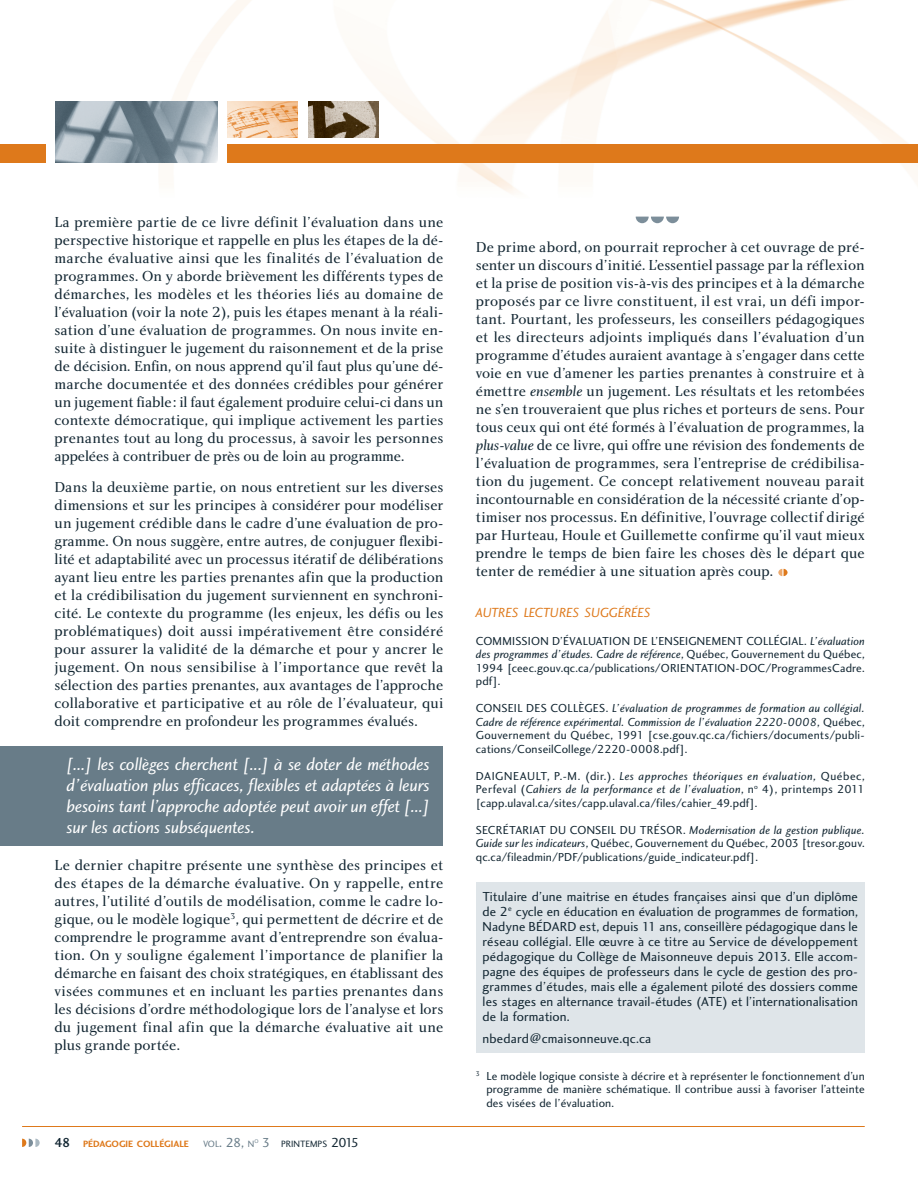
<style>
.page{position:relative;width:918px;height:1188px;background:#fff}
.page>*{position:absolute;margin:0;border:0;box-sizing:border-box;transform-origin:0 0}
.t1{font:18px/21px "Charlotte Sans Book Italic Plain";letter-spacing:-.01em;color:#fff;text-align:justify}
.t2{font:15px/18px "Charlotte Book Plain";letter-spacing:-.005em;color:#122632;text-align:justify}
.t3{font:13.65px "Charlotte Sans Book Italic Plain";letter-spacing:-.02em;color:#de791b}
.t4{font:13.5px/15px "Charlotte Sans Book Plain";letter-spacing:.005em;color:#122632;text-align:justify}
.t5{font:12px/13.5px "Charlotte Sans Book Plain";letter-spacing:.015em;color:#122632}
.t6{font:12px/13.5px "Charlotte Sans Book Italic Plain";letter-spacing:.01em;color:#122632}
.t7{font:12px/13.5px "Charlotte Sans Book Italic Plain";letter-spacing:.03em;color:#122632}
.t8{font:9.45px "Charlotte Sans Bold Plain";color:#de791b}
.t9{font:9.45px "Charlotte Sans Book Plain";color:#122632}
.t10{font:9.45px "Charlotte Sans Book Plain";color:#687c88}
.t11{font:5.55px "Charlotte Sans Book Plain";color:#687c88}
.s1{font-family:"Charlotte Sans Medium Plain";font-size:13.5px;color:#122632}
.s2{font-size:13.5px}
.s3{font-size:13.5px;color:#687c88}
.s4{font-family:"Charlotte Book Italic Plain"}
.s5{font-family:"Charlotte Sans Book Italic Plain"}
.s6{font-family:"Charlotte Sans Book Plain"}
</style>
<div class="page">
<img style="left:0;top:0;width:918px;height:193px">
<img style="left:55px;top:101px;width:162px;height:61px">
<img style="left:308px;top:101px;width:70px;height:36px">
<img style="left:227px;top:101px;width:71px;height:36px">
<div style="left:476px;top:882px;width:388px;height:170px;background:#dfe5e9"></div>
<svg style="left:778px;top:568px;width:9px;height:8px"></svg>
<svg style="left:635px;top:216px;width:44px;height:7px"></svg>
<div style="left:0;top:746px;width:443px;height:99px;background:#687c88"></div>
<hr style="left:22px;top:1126px;width:842px;height:1px;background:#de791b">
<div style="left:227px;top:144px;width:691px;height:18px;background:#de791b"></div>
<div style="left:0;top:144px;width:46px;height:18px;background:#de791b"></div>
<svg style="left:22px;top:1138px;width:18px;height:9px"></svg>
<p class="t2" style="left:54px;top:212px;width:390px">La première partie de ce livre définit l’évaluation dans une perspective historique et rappelle en plus les étapes de la dé&shy;marche évaluative ainsi que les finalités de l’évaluation de programmes. On y aborde brièvement les différents types de démarches, les modèles et les théories liés au domaine de l’évaluation (voir la note 2), puis les étapes menant à la réali&shy;sation d’une évaluation de programmes. On nous invite en&shy;suite à distinguer le jugement du raisonnement et de la prise de décision. Enfin, on nous apprend qu’il faut plus qu’une dé&shy;marche documentée et des données crédibles pour générer un jugement fiable: il faut également produire celui-ci dans un contexte démocratique, qui implique activement les parties prenantes tout au long du processus, à savoir les personnes appelées à contribuer de près ou de loin au programme.</p>
<p class="t2" style="left:54px;top:478px;width:390px">Dans la deuxième partie, on nous entretient sur les diverses dimensions et sur les principes à considérer pour modéliser un jugement crédible dans le cadre d’une évaluation de pro&shy;gramme. On nous suggère, entre autres, de conjuguer flexibi&shy;lité et adaptabilité avec un processus itératif de délibérations ayant lieu entre les parties prenantes afin que la production et la crédibilisation du jugement surviennent en synchroni&shy;cité. Le contexte du programme (les enjeux, les défis ou les problématiques) doit aussi impérativement être considéré pour assurer la validité de la démarche et pour y ancrer le jugement. On nous sensibilise à l’importance que revêt la sélection des parties prenantes, aux avantages de l’approche collaborative et participative et au rôle de l’évaluateur, qui doit comprendre en profondeur les programmes évalués.</p>
<p class="t1" style="left:67px;top:753px;width:365px">[...] les collèges cherchent [...] à se doter de méthodes d’évaluation plus efficaces, flexibles et adaptées à leurs besoins tant l’approche adoptée peut avoir un effet [...] sur les actions subséquentes.</p>
<p class="t2" style="left:54px;top:856px;width:390px">Le dernier chapitre présente une synthèse des principes et des étapes de la démarche évaluative. On y rappelle, entre autres, l’utilité d’outils de modélisation, comme le cadre lo&shy;gique, ou le modèle logique<sup>3</sup>, qui permettent de décrire et de comprendre le programme avant d’entreprendre son évalua&shy;tion. On y souligne également l’importance de planifier la démarche en faisant des choix stratégiques, en établissant des visées communes et en incluant les parties prenantes dans les décisions d’ordre méthodologique lors de l’analyse et lors du jugement final afin que la démarche évaluative ait une plus grande portée.</p>
<p class="t8" style="left:54px;top:1138px;width:136px"><span class="s1">48</span> PÉDAGOGIE COLLÉGIALE</p>
<p class="t10" style="left:203px;top:1138px;width:53px">VOL<span class="s2">. 28,</span> N</p>
<p class="t11" style="left:254px;top:1137px;width:6px">O</p>
<p class="t9" style="left:262px;top:1138px;width:98px"><span class="s3">3</span> PRINTEMPS <span class="s2">2015</span></p>
<p class="t2" style="left:476px;top:238px;width:390px">De prime abord, on pourrait reprocher à cet ouvrage de pré&shy;senter un discours d’initié. L’essentiel passage par la réflexion et la prise de position vis-à-vis des principes et à la démarche proposés par ce livre constituent, il est vrai, un défi impor&shy;tant. Pourtant, les professeurs, les conseillers pédagogiques et les directeurs adjoints impliqués dans l’évaluation d’un programme d’études auraient avantage à s’engager dans cette voie en vue d’amener les parties prenantes à construire et à émettre <span class="s4">ensemble</span> un jugement. Les résultats et les retombées ne s’en trouveraient que plus riches et porteurs de sens. Pour tous ceux qui ont été formés à l’évaluation de programmes, la <span class="s4">plus-value</span> de ce livre, qui offre une révision des fondements de l’évaluation de programmes, sera l’entreprise de crédibilisa&shy;tion du jugement. Ce concept relativement nouveau parait incontournable en considération de la nécessité criante d’op&shy;timiser nos processus. En définitive, l’ouvrage collectif dirigé par Hurteau, Houle et Guillemette confirme qu’il vaut mieux prendre le temps de bien faire les choses dès le départ que tenter de remédier à une situation après coup.</p>
<p class="t3" style="left:476px;top:604px;width:176px">AUTRES LECTURES SUGGÉRÉES</p>
<p class="t5" style="left:476px;top:634px;width:390px">COMMISSION D’ÉVALUATION DE L’ENSEIGNEMENT COLLÉGIAL. <span class="s5">L’évaluation</span></p>
<p class="t6" style="left:476px;top:647px;width:390px">des programmes d’études. Cadre de référence<span class="s6">, Québec, Gouvernement du Québec,</span></p>
<p class="t5" style="left:476px;top:661px;width:390px">1994 [ceec.gouv.qc.ca/publications/ORIENTATION-DOC/ProgrammesCadre. pdf].</p>
<p class="t6" style="left:476px;top:701px;width:390px"><span class="s6">CONSEIL DES COLLÈGES.</span> L’évaluation de programmes de formation au collégial.<br>Cadre de référence expérimental. Commission de l’évaluation 2220-0008<span class="s6">, Québec,</span></p>
<p class="t5" style="left:476px;top:728px;width:390px">Gouvernement du Québec, 1991 [cse.gouv.qc.ca/fichiers/documents/publi&shy;cations/ConseilCollege/2220-0008.pdf].</p>
<p class="t7" style="left:476px;top:769px;width:390px"><span class="s6">DAIGNEAULT, P.-M. (dir.).</span> Les approches théoriques en évaluation, <span class="s6">Québec,<br>Perfeval (</span>Cahiers de la performance et de l’évaluation<span class="s6">, n</span><sup>o</sup> <span class="s6">4), printemps 2011</span></p>
<p class="t5" style="left:476px;top:796px;width:283px">[capp.ulaval.ca/sites/capp.ulaval.ca/files/cahier_49.pdf].</p>
<p class="t6" style="left:476px;top:823px;width:390px"><span class="s6">SECRÉTARIAT DU CONSEIL DU TRÉSOR.</span> Modernisation de la gestion publique.</p>
<p class="t5" style="left:476px;top:836px;width:390px"><span class="s5">Guide sur les indicateurs</span>, Québec, Gouvernement du Québec, 2003 [tresor.gouv. qc.ca/fileadmin/PDF/publications/guide_indicateur.pdf].</p>
<p class="t4" style="left:482px;top:888px;width:377px">Titulaire d’une maitrise en études françaises ainsi que d’un diplôme de 2<sup>e</sup> cycle en éducation en évaluation de programmes de formation, Nadyne BÉDARD est, depuis 11 ans, conseillère pédagogique dans le réseau collégial. Elle œuvre à ce titre au Service de développement pédagogique du Collège de Maisonneuve depuis 2013. Elle accom&shy;pagne des équipes de professeurs dans le cycle de gestion des pro&shy;grammes d’études, mais elle a également piloté des dossiers comme les stages en alternance travail-études (ATE) et l’internationalisation de la formation.</p>
<p class="t4" style="left:482px;top:1030px;width:170px">nbedard@cmaisonneuve.qc.ca</p>
<p class="t5" style="left:486px;top:1068px;width:380px;text-align:justify;text-indent:-10px"><sup>3</sup> Le modèle logique consiste à décrire et à représenter le fonctionnement d’un programme de manière schématique. Il contribue aussi à favoriser l’atteinte des visées de l’évaluation.</p>
</div>
